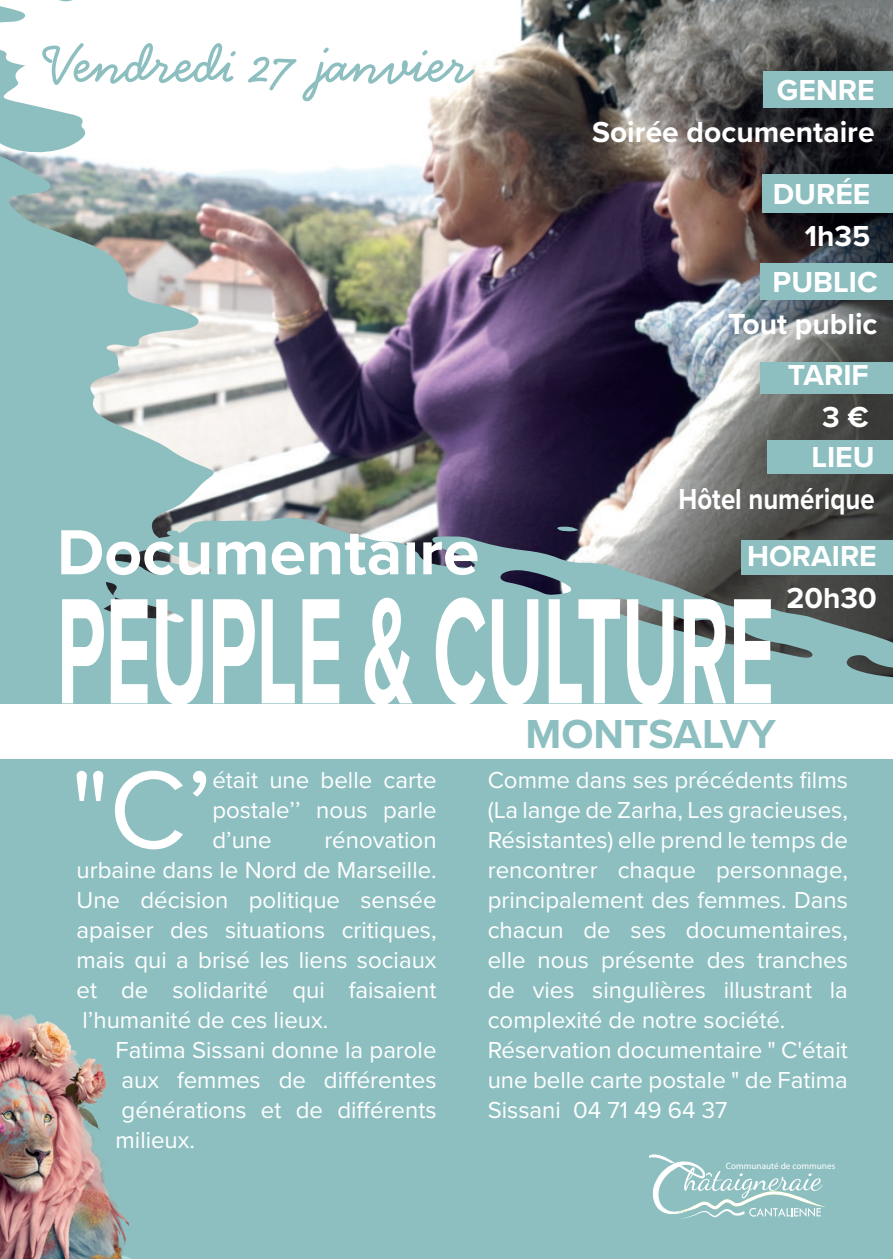
<style>
.page{position:relative;width:893px;height:1259px;background:#fff}
.page>*{position:absolute;margin:0;border:0;box-sizing:border-box;transform-origin:0 0}
.t1{font:700 156px "Proxima Nova";color:#fff;scale:.5 1}
.t2{font:114px "Proxima Nova";color:#fff}
.t3{font:700 66px "Proxima Nova";color:#fff}
.t4{font:700 60px "Handsome Pro";color:#8ebfc0}
.t5{font:700 42px "Proxima Nova";color:#8ebfc0}
.t6{font:700 30px/42px "Proxima Nova";color:#fff;text-align:right}
.t7{font:24px/30px "Proxima Nova";color:#fff;text-align:justify}
.t8{font:9.3px "Tw Cen";color:#fff}
</style>
<div class="page">
<img style="left:217px;top:0;width:676px;height:516px">
<div style="left:763px;top:71px;width:129px;height:37px;background:#8ebfc0"></div>
<div style="left:763px;top:174px;width:130px;height:39px;background:#8ebfc0"></div>
<div style="left:761px;top:264px;width:132px;height:36px;background:#8ebfc0"></div>
<div style="left:761px;top:362px;width:132px;height:32px;background:#8ebfc0"></div>
<div style="left:767px;top:441px;width:126px;height:33px;background:#8ebfc0"></div>
<svg style="left:0;top:0;width:217px;height:516px"></svg>
<div style="left:0;top:516px;width:893px;height:743px;background:#8ebfc0"></div>
<svg style="left:0;top:547px;width:46px;height:16px"></svg>
<svg style="left:557px;top:526px;width:21px;height:5px"></svg>
<div style="left:0;top:704px;width:893px;height:55px;background:#fff"></div>
<svg style="left:649px;top:1151px;width:177px;height:68px;background:#a0c9c9"></svg>
<img style="left:0;top:988px;width:149px;height:271px">
<h3 class="t4" style="left:47px;top:28px;width:423px">Vendredi 27 janvier</h3>
<p class="t6" style="left:592px;top:68px;width:284px">GENRE<br>Soirée documentaire</p>
<p class="t6" style="left:773px;top:172px;width:99px">DURÉE<br>1h35</p>
<p class="t6" style="left:728px;top:260px;width:151px">PUBLIC<br>Tout public</p>
<p class="t6" style="left:679px;top:354px;width:198px;line-height:41.1px">TARIF<br>3 €<br>LIEU<br>Hôtel numérique</p>
<p class="t6" style="left:747px;top:534px;width:131px">HORAIRE<br>20h30</p>
<h3 class="t3" style="left:57px;top:503px;width:424px">Documentaire</h3>
<h1 class="t1" style="left:57px;top:535px;width:1436px">PEUPLE &amp; CULTURE</h1>
<h3 class="t5" style="left:526px;top:703px;width:252px">MONTSALVY</h3>
<h2 class="t2" style="left:70px;top:725px;width:143px">"C’</h2>
<p class="t7" style="left:212px;top:764px;width:226px">était une belle carte postale’’ nous parle d’une</p>
<p class="t7" style="left:77px;top:824px;width:362px;text-indent:248px">rénovation urbaine dans le Nord de Marseille.<br>Une décision politique sensée apaiser des situations critiques, mais qui a brisé les liens sociaux et de solidarité qui faisaient l’humanité de ces lieux.</p>
<p class="t7" style="left:116px;top:1034px;width:322px">Fatima Sissani donne la parole aux femmes de différentes générations et de différents milieux.</p>
<p class="t7" style="left:488px;top:764px;width:362px;text-align:left">Comme dans ses précédents films (La lange de Zarha, Les gracieuses,<br>Résistantes) elle prend le temps de rencontrer chaque personnage, principalement des femmes. Dans chacun de ses documentaires, elle nous présente des tranches de vies singulières illustrant la complexité de notre société.<br>Réservation documentaire " C'était une belle carte postale " de Fatima<br>Sissani 04 71 49 64 37</p>
<p class="t8" style="left:726px;top:1160px;width:111px">Communauté de communes</p>
</div>
